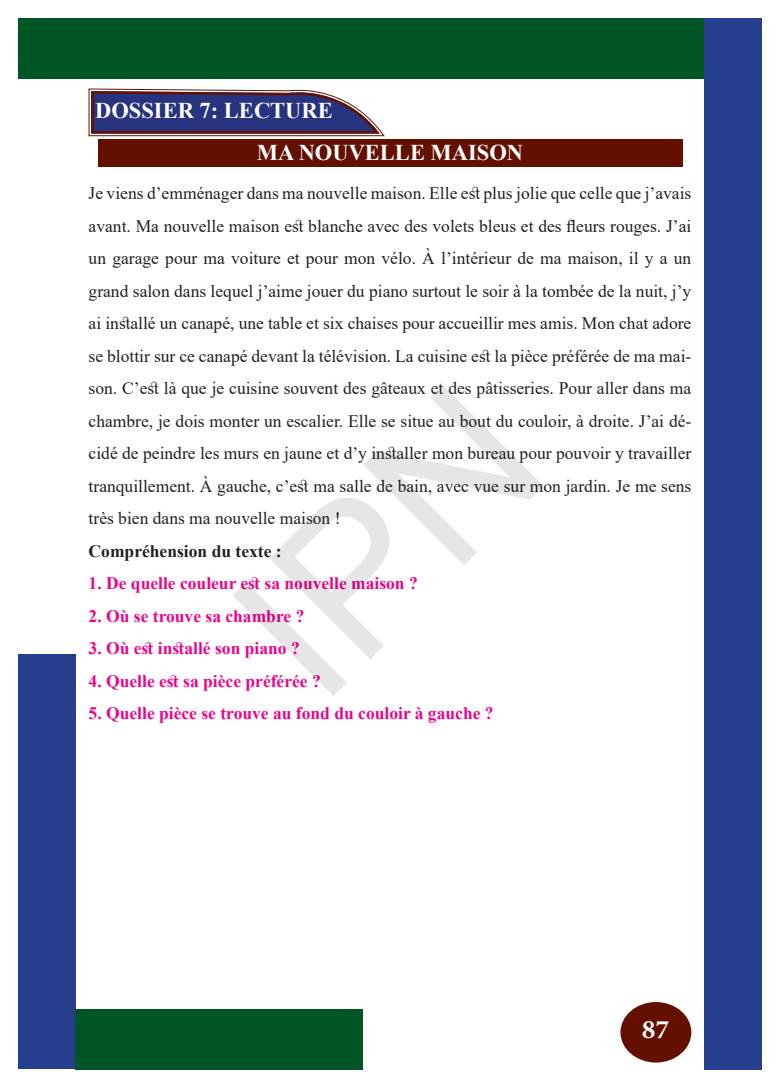
<style>
.page{position:relative;width:780px;height:1088px;background:#fff}
.page>*{position:absolute;margin:0;border:0;box-sizing:border-box;transform-origin:0 0}
.t1{font:700 37.5px "Adobe Arabic";color:#fff}
.t2{font:700 22.5px/41.4px "Times New Roman";color:#fff}
.t3{font:17.5px/32.5px "Times New Roman";color:#231f20;text-align:justify}
.t4{font:700 17.5px "Times New Roman";color:#ed028c}
.t5{font:700 17.5px "Times New Roman";color:#231f20}
</style>
<div class="page">
<div style="left:18px;top:18px;width:743px;height:61px;background:#005524"></div>
<div style="left:703px;top:18px;width:58px;height:1051px;background:#253f8e"></div>
<div style="left:18px;top:654px;width:58px;height:415px;background:#253f8e"></div>
<div style="left:75px;top:1009px;width:288px;height:60px;background:#005524"></div>
<div style="left:620px;top:1002px;width:71px;height:60px;background:#631000;border-radius:50%"></div>
<svg style="left:88px;top:88px;width:297px;height:49px;background:#595484"></svg>
<div style="left:98px;top:139px;width:584px;height:28px;background:#631000"></div>
<p class="t2" style="left:257px;top:89px;width:268px;text-indent:-162px">DOSSIER 7: LECTURE<br>MA NOUVELLE MAISON</p>
<p class="t3" style="left:89px;top:176px;width:604px">Je viens d’emménager dans ma nouvelle maison. Elle est plus jolie que celle que j’avais avant. Ma nouvelle maison est blanche avec des volets bleus et des fleurs rouges. J’ai un garage pour ma voiture et pour mon vélo. À l’intérieur de ma maison, il y a un grand salon dans lequel j’aime jouer du piano surtout le soir à la tombée de la nuit, j’y ai installé un canapé, une table et six chaises pour accueillir mes amis. Mon chat adore se blottir sur ce canapé devant la télévision. La cuisine est la pièce préférée de ma mai&shy;son. C’est là que je cuisine souvent des gâteaux et des pâtisseries. Pour aller dans ma chambre, je dois monter un escalier. Elle se situe au bout du couloir, à droite. J’ai dé&shy;cidé de peindre les murs en jaune et d’y installer mon bureau pour pouvoir y travailler tranquillement. À gauche, c’est ma salle de bain, avec vue sur mon jardin. Je me sens très bien dans ma nouvelle maison !</p>
<p class="t5" style="left:89px;top:538px;width:194px">Compréhension du texte :</p>
<p class="t4" style="left:89px;top:571px;width:331px">1. De quelle couleur est sa nouvelle maison ?</p>
<p class="t4" style="left:89px;top:603px;width:217px">2. Où se trouve sa chambre ?</p>
<p class="t4" style="left:89px;top:636px;width:213px">3. Où est installé son piano ?</p>
<p class="t4" style="left:89px;top:668px;width:234px">4. Quelle est sa pièce préférée ?</p>
<p class="t4" style="left:89px;top:701px;width:406px">5. Quelle pièce se trouve au fond du couloir à gauche ?</p>
<h1 class="t1" style="left:641px;top:1003px;width:29px">87</h1>
</div>
